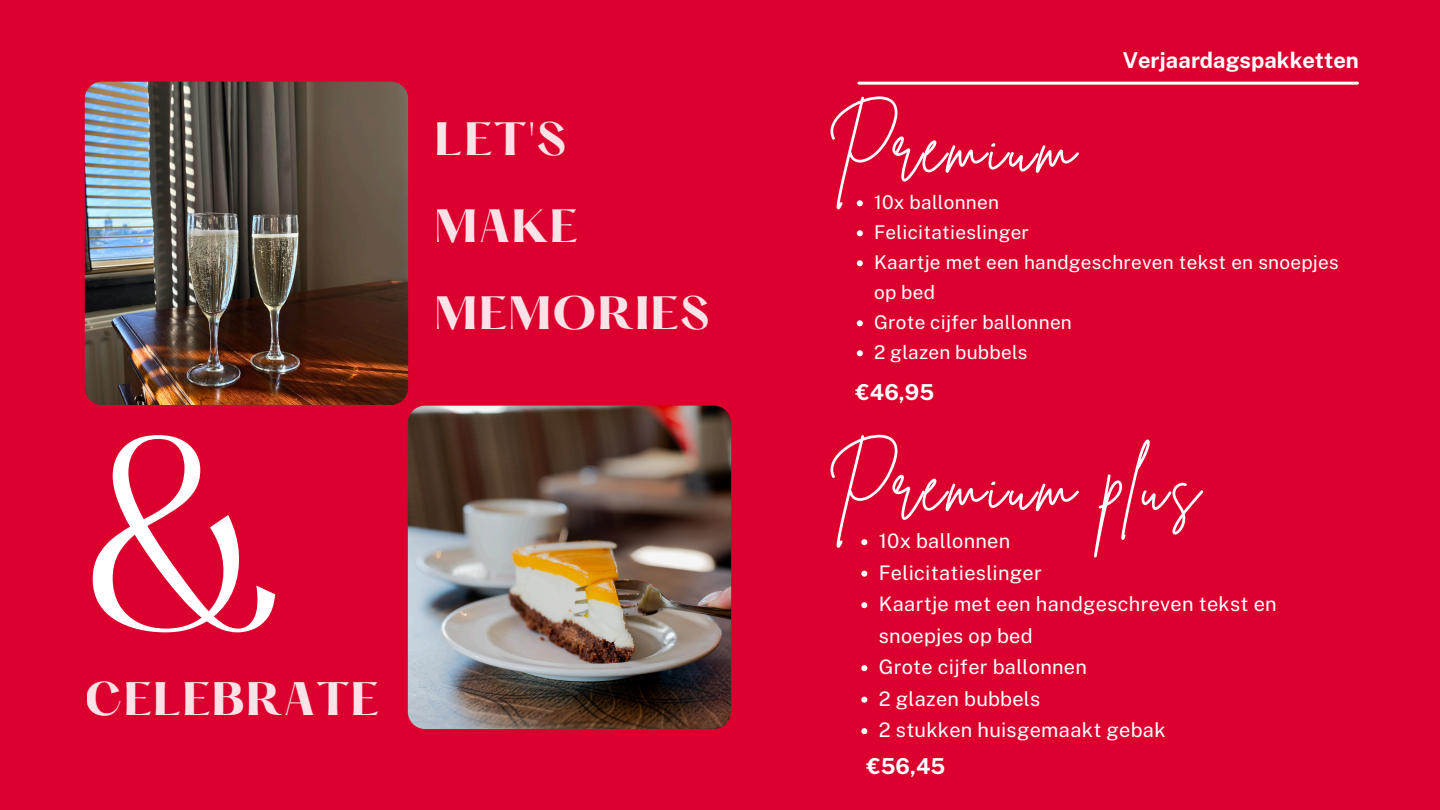
<style>
.page{position:relative;width:1440px;height:810px;background:#dc002f}
.page>*{position:absolute;margin:0;border:0;box-sizing:border-box;transform-origin:0 0}
.t1{font:234.8px "Hatton";color:#fff}
.t2{font:71px "Brittany Signature";letter-spacing:.045em;color:#fff}
.t3{font:700 41.1px "Hatton";letter-spacing:.015em;color:#fff}
.t4{font:700 40.9px/87px "Hatton";letter-spacing:.015em;color:#fff}
.t5{font:700 22px "Public Sans";color:#fff}
.t6{font:20px/31.5px "Public Sans";letter-spacing:.015em;color:#fff}
.t7{font:19px/30px "Public Sans";letter-spacing:.015em;color:#fff}
</style>
<div class="page">
<hr style="left:859px;top:82px;width:498px;height:3px;background:#fff">
<img style="left:85px;top:82px;width:323px;height:323px;border-radius:17px">
<img style="left:408px;top:406px;width:323px;height:323px;border-radius:17px">
<svg style="left:857px;top:200px;width:6px;height:6px"></svg>
<svg style="left:857px;top:230px;width:6px;height:6px"></svg>
<svg style="left:857px;top:260px;width:6px;height:6px"></svg>
<svg style="left:857px;top:320px;width:6px;height:6px"></svg>
<svg style="left:857px;top:350px;width:6px;height:6px"></svg>
<svg style="left:861px;top:539px;width:6px;height:6px"></svg>
<svg style="left:861px;top:571px;width:6px;height:6px"></svg>
<svg style="left:861px;top:602px;width:6px;height:6px"></svg>
<svg style="left:861px;top:665px;width:6px;height:6px"></svg>
<svg style="left:861px;top:697px;width:6px;height:6px"></svg>
<svg style="left:861px;top:728px;width:6px;height:6px"></svg>
<p class="t1" style="left:81px;top:426px;width:209px">&amp;</p>
<h3 class="t3" style="left:85px;top:680px;width:296px">CELEBRATE</h3>
<h3 class="t4" style="left:435px;top:100px;width:276px">LET'S<br>MAKE<br>MEMORIES</h3>
<p class="t5" style="left:1123px;top:47px;width:238px">Verjaardagspakketten</p>
<h2 class="t2" style="left:827px;top:101px;width:250px">Premium</h2>
<h3 class="t7" style="left:874px;top:187px;width:126px">10x ballonnen</h3>
<h1 class="t7" style="left:874px;top:217px;width:156px">Felicitatieslinger</h1>
<p class="t7" style="left:874px;top:247px;width:466px">Kaartje met een handgeschreven tekst en snoepjes op bed</p>
<p class="t7" style="left:874px;top:307px;width:199px">Grote cijfer ballonnen</p>
<p class="t7" style="left:874px;top:337px;width:155px">2 glazen bubbels</p>
<p class="t5" style="left:856px;top:379px;width:80px">€46,95</p>
<p class="t2" style="left:827px;top:439px;width:374px">Premium plus</p>
<h3 class="t6" style="left:879px;top:525px;width:133px">10x ballonnen</h3>
<h1 class="t6" style="left:879px;top:557px;width:165px">Felicitatieslinger</h1>
<p class="t6" style="left:879px;top:588px;width:400px">Kaartje met een handgeschreven tekst en snoepjes op bed</p>
<p class="t6" style="left:879px;top:651px;width:210px">Grote cijfer ballonnen</p>
<p class="t6" style="left:879px;top:683px;width:163px">2 glazen bubbels</p>
<p class="t6" style="left:879px;top:714px;width:288px">2 stukken huisgemaakt gebak</p>
<p class="t5" style="left:866px;top:753px;width:80px">€56,45</p>
</div>
